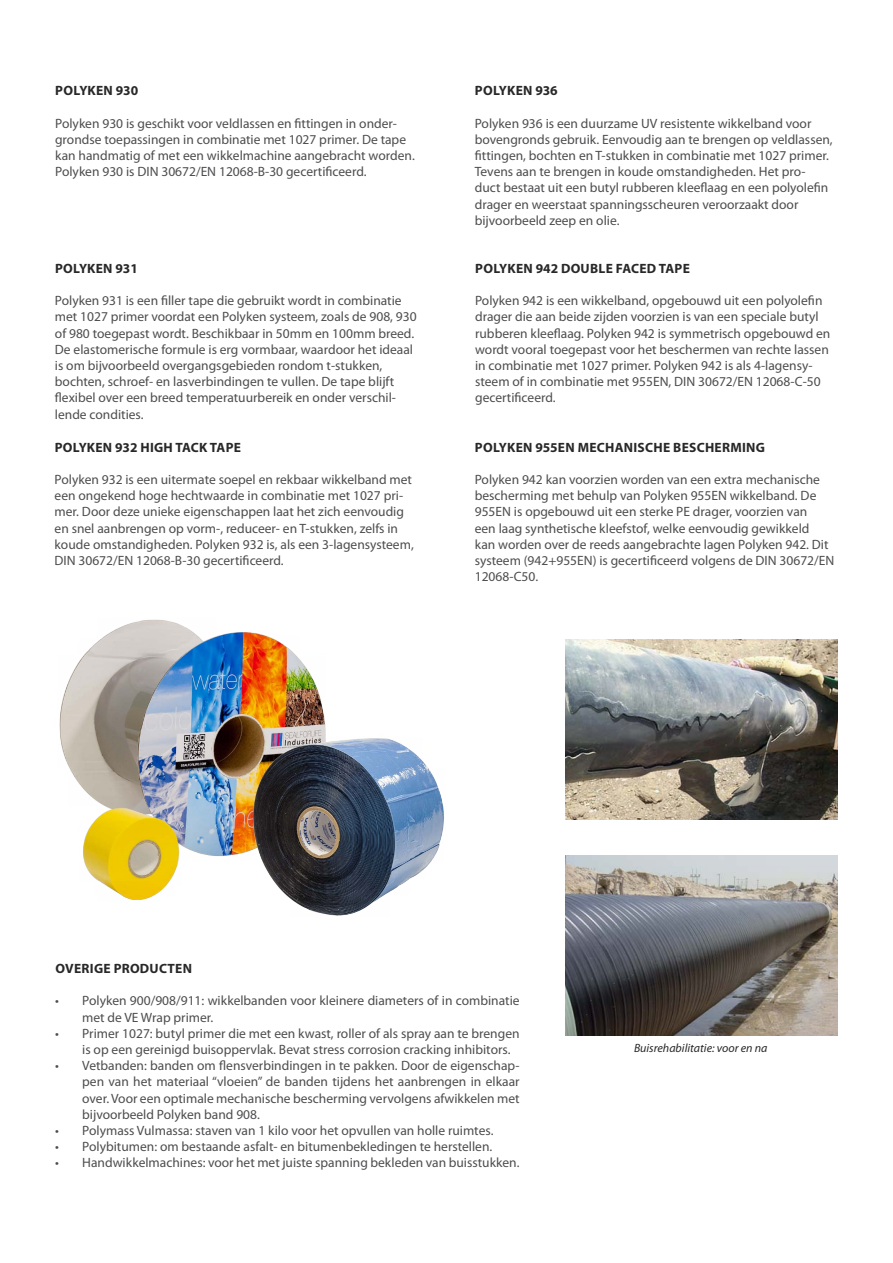
<style>
.page{position:relative;width:893px;height:1263px;background:#fff}
.page>*{position:absolute;margin:0;border:0;box-sizing:border-box;transform-origin:0 0}
.t1{font:13.5px/16.2px "Myriad Pro";color:#4d4d4f}
.t2{font:700 13.5px "Myriad Pro";letter-spacing:.02em;color:#292829}
.t3{font:italic 12px "Myriad Pro";color:#292829}
</style>
<div class="page">
<img style="left:566px;top:640px;width:272px;height:180px">
<img style="left:566px;top:855px;width:272px;height:180px">
<img style="left:59px;top:619px;width:385px;height:297px">
<p class="t2" style="left:55px;top:82px;width:84px">POLYKEN 930</p>
<p class="t1" style="left:55px;top:115px;width:361px">Polyken 930 is geschikt voor veldlassen en fittingen in onder&shy;grondse toepassingen in combinatie met 1027 primer. De tape kan handmatig of met een wikkelmachine aangebracht worden.<br>Polyken 930 is DIN 30672/EN 12068-B-30 gecertificeerd.</p>
<p class="t2" style="left:55px;top:259px;width:84px">POLYKEN 931</p>
<p class="t1" style="left:55px;top:292px;width:363px">Polyken 931 is een filler tape die gebruikt wordt in combinatie met 1027 primer voordat een Polyken systeem, zoals de 908, 930 of 980 toegepast wordt. Beschikbaar in 50mm en 100mm breed.<br>De elastomerische formule is erg vormbaar, waardoor het ideaal is om bijvoorbeeld overgangsgebieden rondom t-stukken, bochten, schroef- en lasverbindingen te vullen. De tape blijft flexibel over een breed temperatuurbereik en onder verschil&shy;lende condities.</p>
<p class="t2" style="left:55px;top:438px;width:180px">POLYKEN 932 HIGH TACK TAPE</p>
<p class="t1" style="left:55px;top:471px;width:361px">Polyken 932 is een uitermate soepel en rekbaar wikkelband met een ongekend hoge hechtwaarde in combinatie met 1027 pri&shy;mer. Door deze unieke eigenschappen laat het zich eenvoudig en snel aanbrengen op vorm-, reduceer- en T-stukken, zelfs in koude omstandigheden. Polyken 932 is, als een 3-lagensysteem, DIN 30672/EN 12068-B-30 gecertificeerd.</p>
<p class="t2" style="left:475px;top:82px;width:84px">POLYKEN 936</p>
<p class="t1" style="left:475px;top:115px;width:359px">Polyken 936 is een duurzame UV resistente wikkelband voor bovengronds gebruik. Eenvoudig aan te brengen op veldlassen, fittingen, bochten en T-stukken in combinatie met 1027 primer.<br>Tevens aan te brengen in koude omstandigheden. Het pro&shy;duct bestaat uit een butyl rubberen kleeflaag en een polyolefin drager en weerstaat spanningsscheuren veroorzaakt door bijvoorbeeld zeep en olie.</p>
<p class="t2" style="left:475px;top:259px;width:208px">POLYKEN 942 DOUBLE FACED TAPE</p>
<p class="t1" style="left:475px;top:292px;width:357px">Polyken 942 is een wikkelband, opgebouwd uit een polyolefin drager die aan beide zijden voorzien is van een speciale butyl rubberen kleeflaag. Polyken 942 is symmetrisch opgebouwd en wordt vooral toegepast voor het beschermen van rechte lassen in combinatie met 1027 primer. Polyken 942 is als 4-lagensy&shy;steem of in combinatie met 955EN, DIN 30672/EN 12068-C-50 gecertificeerd.</p>
<p class="t2" style="left:475px;top:438px;width:292px">POLYKEN 955EN MECHANISCHE BESCHERMING</p>
<p class="t1" style="left:475px;top:471px;width:361px">Polyken 942 kan voorzien worden van een extra mechanische bescherming met behulp van Polyken 955EN wikkelband. De 955EN is opgebouwd uit een sterke PE drager, voorzien van<br>een laag synthetische kleefstof, welke eenvoudig gewikkeld<br>kan worden over de reeds aangebrachte lagen Polyken 942. Dit systeem (942+955EN) is gecertificeerd volgens de DIN 30672/EN 12068-C50.</p>
<p class="t2" style="left:55px;top:959px;width:129px">OVERIGE PRODUCTEN</p>
<p class="t1" style="left:82px;top:992px;width:439px;text-indent:-27px">• Polyken 900/908/911: wikkelbanden voor kleinere diameters of in combinatie met de VE Wrap primer.</p>
<p class="t1" style="left:82px;top:1025px;width:439px;text-indent:-27px">• Primer 1027: butyl primer die met een kwast, roller of als spray aan te brengen is op een gereinigd buisoppervlak. Bevat stress corrosion cracking inhibitors.</p>
<p class="t1" style="left:82px;top:1057px;width:439px;text-align:justify;text-indent:-27px">• Vetbanden: banden om flensverbindingen in te pakken. Door de eigenschap&shy;pen van het materiaal “vloeien” de banden tijdens het aanbrengen in elkaar over. Voor een optimale mechanische bescherming vervolgens afwikkelen met bijvoorbeeld Polyken band 908.</p>
<p class="t1" style="left:55px;top:1122px;width:440px">• Polymass Vulmassa: staven van 1 kilo voor het opvullen van holle ruimtes.</p>
<p class="t1" style="left:55px;top:1138px;width:439px">• Polybitumen: om bestaande asfalt- en bitumenbekledingen te herstellen.</p>
<p class="t1" style="left:55px;top:1154px;width:466px">• Handwikkelmachines: voor het met juiste spanning bekleden van buisstukken.</p>
<p class="t3" style="left:634px;top:1041px;width:135px">Buisrehabilitatie: voor en na</p>
</div>
